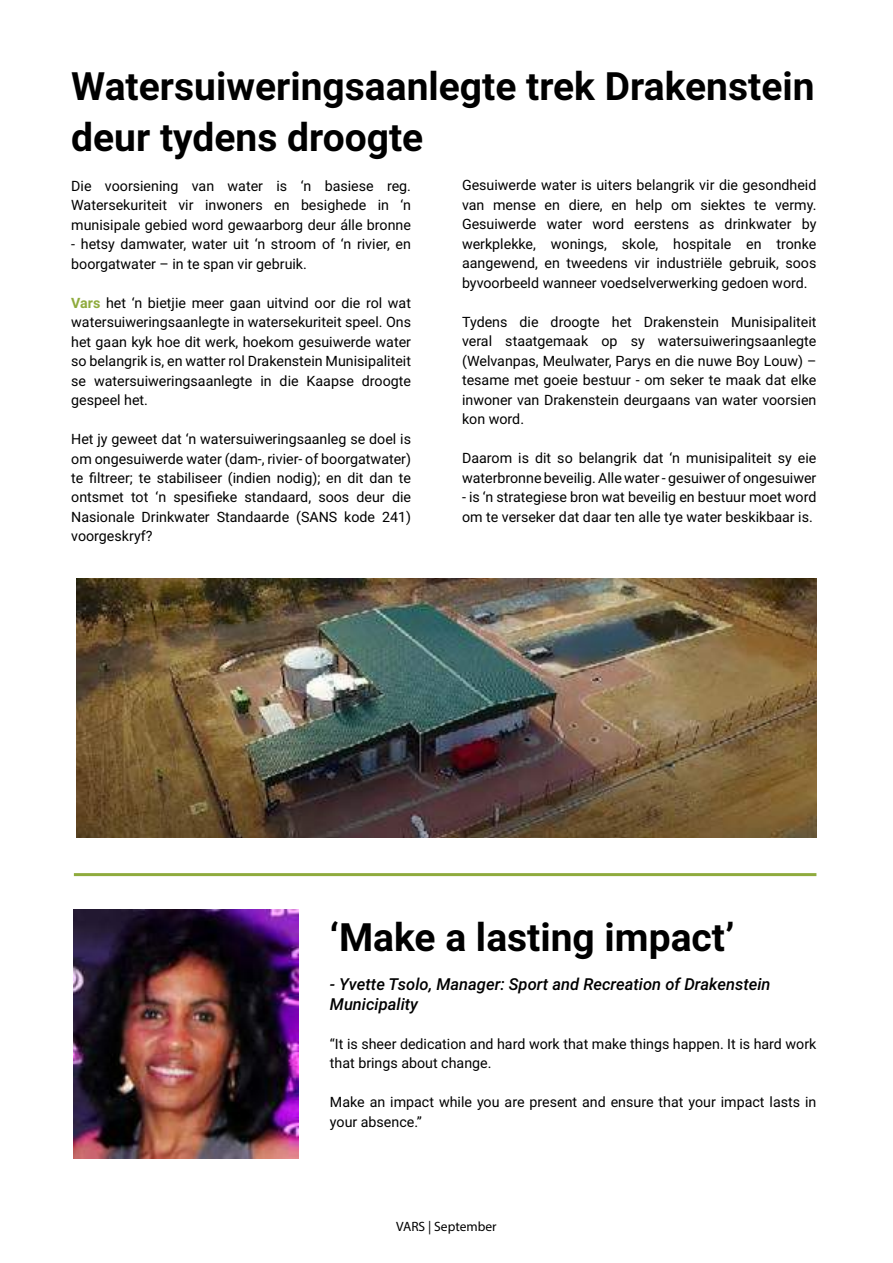
<style>
.page{position:relative;width:893px;height:1263px;background:#fff}
.page>*{position:absolute;margin:0;border:0;box-sizing:border-box;transform-origin:0 0}
.t1{font:700 39px/51px "Roboto";color:#000}
.t2{font:italic 500 16.5px/19.5px "Roboto";color:#000}
.t3{font:14.25px/19.5px "Roboto";color:#000;text-align:justify}
.t4{font:13.5px "Myriad Pro";color:#000}
.s1{font-weight:700;color:#8fab3d}
</style>
<div class="page">
<img style="left:74px;top:910px;width:225px;height:248px">
<hr style="left:74px;top:873px;width:742px;height:3px;background:#8fab3d">
<img style="left:77px;top:579px;width:739px;height:258px">
<h1 class="t1" style="left:71px;top:59px;width:745px">Watersuiweringsaanlegte trek Drakenstein deur tydens droogte</h1>
<p class="t3" style="left:71px;top:175px;width:341px">Die voorsiening van water is ‘n basiese reg.<br>Watersekuriteit vir inwoners en besighede in ‘n munisipale gebied word gewaarborg deur álle bronne</p>
<p class="t3" style="left:71px;top:234px;width:341px">- hetsy damwater, water uit ‘n stroom of ‘n rivier, en boorgatwater – in te span vir gebruik.</p>
<p class="t3" style="left:71px;top:292px;width:341px"><span class="s1">Vars</span> het ‘n bietjie meer gaan uitvind oor die rol wat watersuiweringsaanlegte in watersekuriteit speel. Ons het gaan kyk hoe dit werk, hoekom gesuiwerde water so belangrik is, en watter rol Drakenstein Munisipaliteit se watersuiweringsaanlegte in die Kaapse droogte gespeel het.</p>
<p class="t3" style="left:71px;top:429px;width:341px">Het jy geweet dat ‘n watersuiweringsaanleg se doel is om ongesuiwerde water (dam-, rivier- of boorgatwater) te filtreer; te stabiliseer (indien nodig); en dit dan te ontsmet tot ‘n spesifieke standaard, soos deur die Nasionale Drinkwater Standaarde (SANS kode 241) voorgeskryf?</p>
<p class="t3" style="left:462px;top:175px;width:356px">Gesuiwerde water is uiters belangrik vir die gesondheid van mense en diere, en help om siektes te vermy.<br>Gesuiwerde water word eerstens as drinkwater by werkplekke, wonings, skole, hospitale en tronke aangewend, en tweedens vir industriële gebruik, soos byvoorbeeld wanneer voedselverwerking gedoen word.</p>
<p class="t3" style="left:462px;top:312px;width:356px">Tydens die droogte het Drakenstein Munisipaliteit veral staatgemaak op sy watersuiweringsaanlegte (Welvanpas, Meulwater, Parys en die nuwe Boy Louw) – tesame met goeie bestuur - om seker te maak dat elke inwoner van Drakenstein deurgaans van water voorsien kon word.</p>
<p class="t3" style="left:462px;top:448px;width:356px">Daarom is dit so belangrik dat ‘n munisipaliteit sy eie waterbronne beveilig. Alle water - gesuiwer of ongesuiwer</p>
<p class="t3" style="left:462px;top:487px;width:356px">- is ‘n strategiese bron wat beveilig en bestuur moet word om te verseker dat daar ten alle tye water beskikbaar is.</p>
<h1 class="t1" style="left:330px;top:910px;width:406px">‘Make a lasting impact’</h1>
<p class="t2" style="left:330px;top:974px;width:442px">- Yvette Tsolo, Manager: Sport and Recreation of Drakenstein<br>Municipality</p>
<p class="t3" style="left:330px;top:1033px;width:488px">“It is sheer dedication and hard work that make things happen. It is hard work that brings about change.</p>
<p class="t3" style="left:330px;top:1092px;width:488px">Make an impact while you are present and ensure that your impact lasts in your absence.”</p>
<p class="t4" style="left:396px;top:1218px;width:102px">VARS | September</p>
</div>
